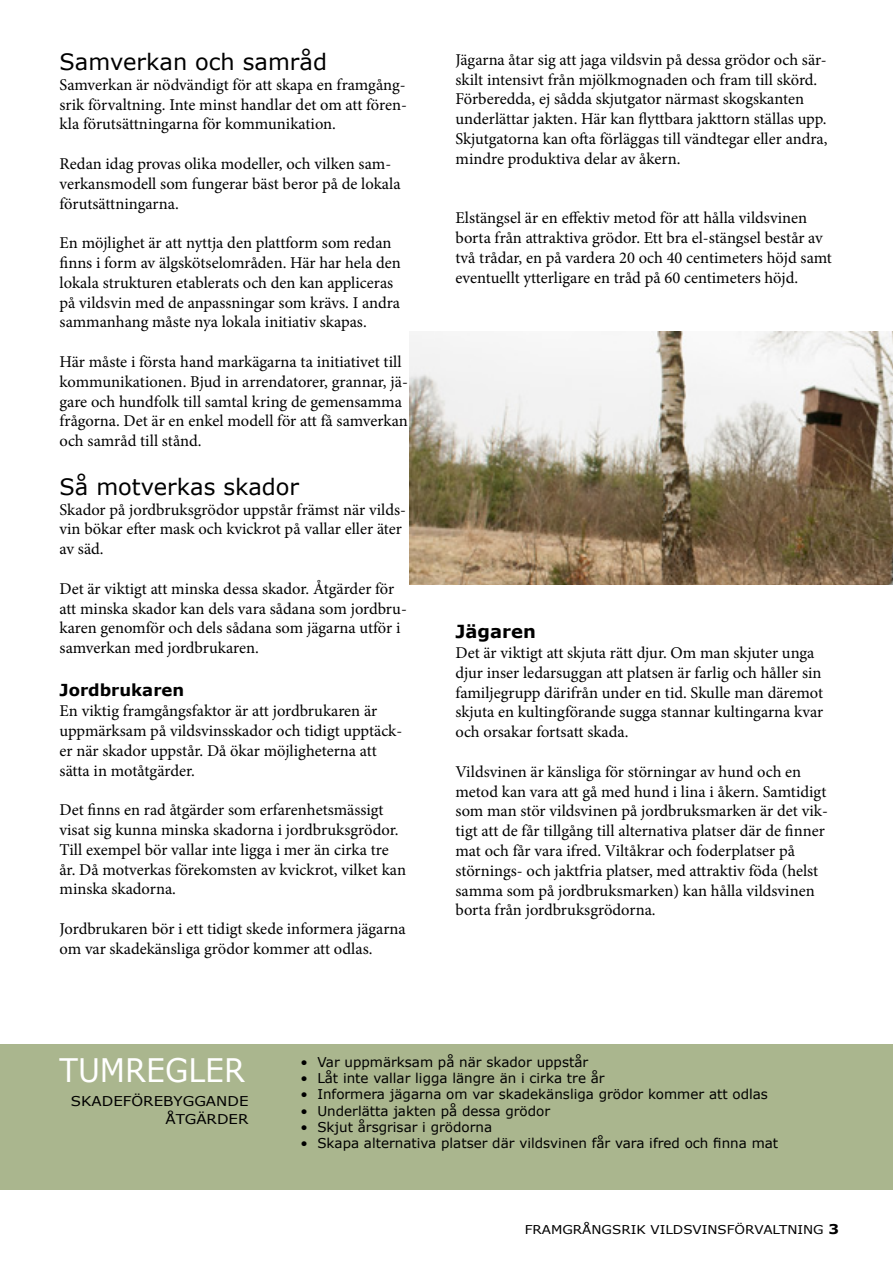
<style>
.page{position:relative;width:893px;height:1263px;background:#fff}
.page>*{position:absolute;margin:0;border:0;box-sizing:border-box;transform-origin:0 0}
.t1{font:32.4px "Verdana";color:#fff;scale:.93 1}
.t2{font:22.5px "Verdana";color:#000}
.t3{font:700 18px "Verdana";color:#000}
.t4{font:16.5px/19.8px "Minion Pro";color:#000}
.t5{font:700 16.5px "Verdana";color:#000}
.t6{font:13.5px "Verdana";color:#000}
.t7{font:13.5px/18px "Verdana";color:#000;text-align:right;scale:1.11 1}
.t8{font:12.15px "Verdana";color:#000;scale:1.11 1}
.s1{font-weight:700;font-size:13.5px}
</style>
<div class="page">
<img style="left:410px;top:332px;width:483px;height:253px">
<div style="left:0;top:1044px;width:893px;height:146px;background:#aab68e"></div>
<h2 class="t2" style="left:60px;top:46px;width:269px">Samverkan och samråd</h2>
<p class="t4" style="left:60px;top:75px;width:349px;text-align:justify">Samverkan är nödvändigt för att skapa en framgång&shy;srik förvaltning. Inte minst handlar det om att fören&shy;kla förutsättningarna för kommunikation.</p>
<p class="t4" style="left:60px;top:154px;width:343px">Redan idag provas olika modeller, och vilken sam&shy;verkansmodell som fungerar bäst beror på de lokala förutsättningarna.</p>
<p class="t4" style="left:60px;top:233px;width:343px">En möjlighet är att nyttja den plattform som redan finns i form av älgskötselområden. Här har hela den lokala strukturen etablerats och den kan appliceras på vildsvin med de anpassningar som krävs. I andra sammanhang måste nya lokala initiativ skapas.</p>
<p class="t4" style="left:60px;top:352px;width:350px">Här måste i första hand markägarna ta initiativet till kommunikationen. Bjud in arrendatorer, grannar, jä&shy;gare och hundfolk till samtal kring de gemensamma frågorna. Det är en enkel modell för att få samverkan och samråd till stånd.</p>
<h2 class="t2" style="left:60px;top:471px;width:241px">Så motverkas skador</h2>
<p class="t4" style="left:60px;top:499px;width:348px">Skador på jordbruksgrödor uppstår främst när vilds&shy;vin bökar efter mask och kvickrot på vallar eller äter av säd.</p>
<p class="t4" style="left:60px;top:579px;width:349px">Det är viktigt att minska dessa skador. Åtgärder för att minska skador kan dels vara sådana som jordbru&shy;karen genomför och dels sådana som jägarna utför i samverkan med jordbrukaren.</p>
<p class="t5" style="left:60px;top:679px;width:126px">Jordbrukaren</p>
<p class="t4" style="left:60px;top:701px;width:344px">En viktig framgångsfaktor är att jordbrukaren är uppmärksam på vildsvinsskador och tidigt upptäck&shy;er när skador uppstår. Då ökar möjligheterna att sätta in motåtgärder.</p>
<p class="t4" style="left:60px;top:800px;width:348px">Det finns en rad åtgärder som erfarenhetsmässigt visat sig kunna minska skadorna i jordbruksgrödor.<br>Till exempel bör vallar inte ligga i mer än cirka tre år. Då motverkas förekomsten av kvickrot, vilket kan minska skadorna.</p>
<p class="t4" style="left:60px;top:919px;width:348px">Jordbrukaren bör i ett tidigt skede informera jägarna om var skadekänsliga grödor kommer att odlas.</p>
<p class="t4" style="left:455px;top:50px;width:374px">Jägarna åtar sig att jaga vildsvin på dessa grödor och sär&shy;skilt intensivt från mjölkmognaden och fram till skörd.<br>Förberedda, ej sådda skjutgator närmast skogskanten underlättar jakten. Här kan flyttbara jakttorn ställas upp.<br>Skjutgatorna kan ofta förläggas till vändtegar eller andra, mindre produktiva delar av åkern.</p>
<p class="t4" style="left:455px;top:208px;width:378px">Elstängsel är en effektiv metod för att hålla vildsvinen borta från attraktiva grödor. Ett bra el-stängsel består av två trådar, en på vardera 20 och 40 centimeters höjd samt eventuellt ytterligare en tråd på 60 centimeters höjd.</p>
<p class="t3" style="left:455px;top:619px;width:82px">Jägaren</p>
<p class="t4" style="left:455px;top:643px;width:369px">Det är viktigt att skjuta rätt djur. Om man skjuter unga djur inser ledarsuggan att platsen är farlig och håller sin familjegrupp därifrån under en tid. Skulle man däremot skjuta en kultingförande sugga stannar kultingarna kvar och orsakar fortsatt skada.</p>
<p class="t4" style="left:455px;top:762px;width:374px">Vildsvinen är känsliga för störningar av hund och en metod kan vara att gå med hund i lina i åkern. Samtidigt som man stör vildsvinen på jordbruksmarken är det vik&shy;tigt att de får tillgång till alternativa platser där de finner mat och får vara ifred. Viltåkrar och foderplatser på störnings- och jaktfria platser, med attraktiv föda (helst samma som på jordbruksmarken) kan hålla vildsvinen borta från jordbruksgrödorna.</p>
<h1 class="t1" style="left:60px;top:1048px;width:201px">TUMREGLER</h1>
<p class="t7" style="left:71px;top:1092px;width:161px">SKADEFÖREBYGGANDE<br>ÅTGÄRDER</p>
<p class="t6" style="left:300px;top:1053px;width:289px">• Var uppmärksam på när skador uppstår</p>
<p class="t6" style="left:300px;top:1069px;width:306px">• Låt inte vallar ligga längre än i cirka tre år</p>
<p class="t6" style="left:300px;top:1085px;width:469px">• Informera jägarna om var skadekänsliga grödor kommer att odlas</p>
<p class="t6" style="left:300px;top:1101px;width:251px">• Underlätta jakten på dessa grödor</p>
<p class="t6" style="left:300px;top:1118px;width:193px">• Skjut årsgrisar i grödorna</p>
<p class="t6" style="left:300px;top:1134px;width:479px">• Skapa alternativa platser där vildsvinen får vara ifred och finna mat</p>
<p class="t8" style="left:525px;top:1221px;width:285px">FRAMGRÅNGSRIK VILDSVINSFÖRVALTNING <span class="s1">3</span></p>
</div>
